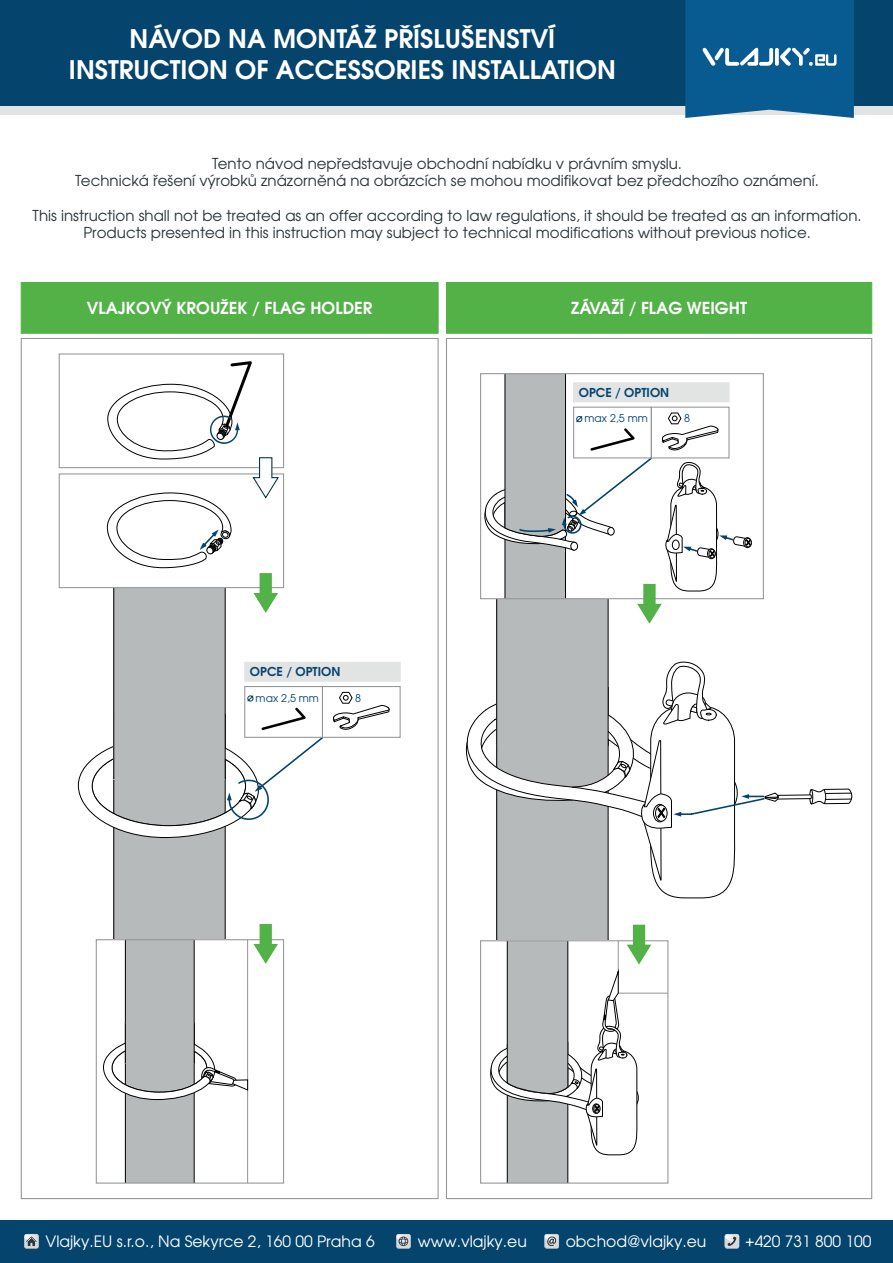
<style>
.page{position:relative;width:893px;height:1263px;background:#fff}
.page>*{position:absolute;margin:0;border:0;box-sizing:border-box;transform-origin:0 0}
.t1{font:600 25.5px/30.3px "Avant Garde CE";color:#fff;text-align:center}
.t2{font:600 16.5px "Avant Garde CE";color:#fff}
.t3{font:15.6px "Avant Garde CE";color:#fff}
.t4{font:15px/17.1px "Avant Garde CE";color:#2b353a;text-align:center}
.t5{font:600 12.3px "Avant Garde CE";color:#04446d}
.t6{font:10.65px "Avant Garde CE";color:#04446d}
</style>
<div class="page">
<div style="left:0;top:105px;width:893px;height:9px;background:#e2e3e3"></div>
<div style="left:0;top:0;width:893px;height:105px;background:#04446d"></div>
<svg style="left:685px;top:0;width:169px;height:118px;background:#1b6798"></svg>
<div style="left:0;top:1220px;width:893px;height:43px;background:#04446d"></div>
<svg style="left:24px;top:1234px;width:15px;height:14px"></svg>
<svg style="left:544px;top:1234px;width:15px;height:14px"></svg>
<svg style="left:396px;top:1234px;width:15px;height:14px"></svg>
<svg style="left:725px;top:1234px;width:14px;height:14px"></svg>
<div style="left:20px;top:282px;width:419px;height:52px;background:#52b147"></div>
<div style="left:446px;top:282px;width:427px;height:52px;background:#52b147"></div>
<div style="left:244px;top:662px;width:156px;height:19px;background:#e2e3e3"></div>
<div style="left:114px;top:572px;width:111px;height:411px;background:#b7baba"></div>
<hr style="left:225px;top:572px;width:1px;height:411px;background:#020000">
<hr style="left:113px;top:572px;width:1px;height:411px;background:#020000">
<div style="left:59px;top:353px;width:225px;height:115px;border:1px solid #939598"></div>
<div style="left:59px;top:473px;width:225px;height:115px;border:1px solid #939598"></div>
<div style="left:96px;top:940px;width:188px;height:243px;background:#fff"></div>
<hr style="left:247px;top:940px;width:1px;height:243px;background:#939598">
<div style="left:125px;top:940px;width:69px;height:243px;background:#b7baba"></div>
<hr style="left:194px;top:940px;width:1px;height:243px;background:#020000">
<hr style="left:125px;top:940px;width:1px;height:243px;background:#020000">
<svg style="left:103px;top:1036px;width:145px;height:64px"></svg>
<div style="left:96px;top:939px;width:188px;height:244px;border:1px solid #939598"></div>
<svg style="left:107px;top:361px;width:173px;height:252px"></svg>
<svg style="left:253px;top:924px;width:25px;height:40px"></svg>
<svg style="left:333px;top:692px;width:57px;height:38px"></svg>
<svg style="left:78px;top:695px;width:245px;height:143px"></svg>
<div style="left:322px;top:686px;width:79px;height:52px;border:1px solid #939598"></div>
<div style="left:244px;top:686px;width:79px;height:52px;border:1px solid #939598"></div>
<div style="left:497px;top:572px;width:111px;height:411px;background:#b7baba"></div>
<hr style="left:608px;top:572px;width:1px;height:411px;background:#020000">
<hr style="left:496px;top:572px;width:1px;height:411px;background:#020000">
<svg style="left:465px;top:661px;width:387px;height:237px"></svg>
<svg style="left:489px;top:925px;width:179px;height:258px"></svg>
<svg style="left:483px;top:373px;width:268px;height:251px"></svg>
<div style="left:651px;top:407px;width:78px;height:51px;border:1px solid #939598"></div>
<div style="left:573px;top:407px;width:79px;height:51px;border:1px solid #939598"></div>
<h1 class="t1" style="left:69px;top:27px;width:549px">NÁVOD NA MONTÁŽ PŘÍSLUŠENSTVÍ<br>INSTRUCTION OF ACCESSORIES INSTALLATION</h1>
<p class="t4" style="left:75px;top:157px;width:745px">Tento návod nepředstavuje obchodní nabídku v právním smyslu.<br>Technická řešení výrobků znázorněná na obrázcích se mohou modifikovat bez předchozího oznámení.</p>
<p class="t4" style="left:33px;top:208px;width:830px">This instruction shall not be treated as an offer according to law regulations, it should be treated as an information.<br>Products presented in this instruction may subject to technical modifications without previous notice.</p>
<p class="t2" style="left:87px;top:302px;width:287px">VLAJKOVÝ KROUŽEK / FLAG HOLDER</p>
<p class="t2" style="left:571px;top:302px;width:177px">ZÁVAŽÍ / FLAG WEIGHT</p>
<p class="t5" style="left:250px;top:667px;width:92px">OPCE / OPTION</p>
<p class="t6" style="left:256px;top:693px;width:65px">max 2,5 mm</p>
<p class="t6" style="left:355px;top:693px;width:7px">8</p>
<p class="t5" style="left:579px;top:388px;width:92px">OPCE / OPTION</p>
<p class="t6" style="left:584px;top:414px;width:65px">max 2,5 mm</p>
<p class="t6" style="left:684px;top:414px;width:7px">8</p>
<p class="t3" style="left:45px;top:1235px;width:331px">Vlajky.EU s.r.o., Na Sekyrce 2, 160 00 Praha 6</p>
<p class="t3" style="left:418px;top:1235px;width:110px">www.vlajky.eu</p>
<p class="t3" style="left:566px;top:1235px;width:142px">obchod@vlajky.eu</p>
<p class="t3" style="left:745px;top:1235px;width:128px">+420 731 800 100</p>
</div>
